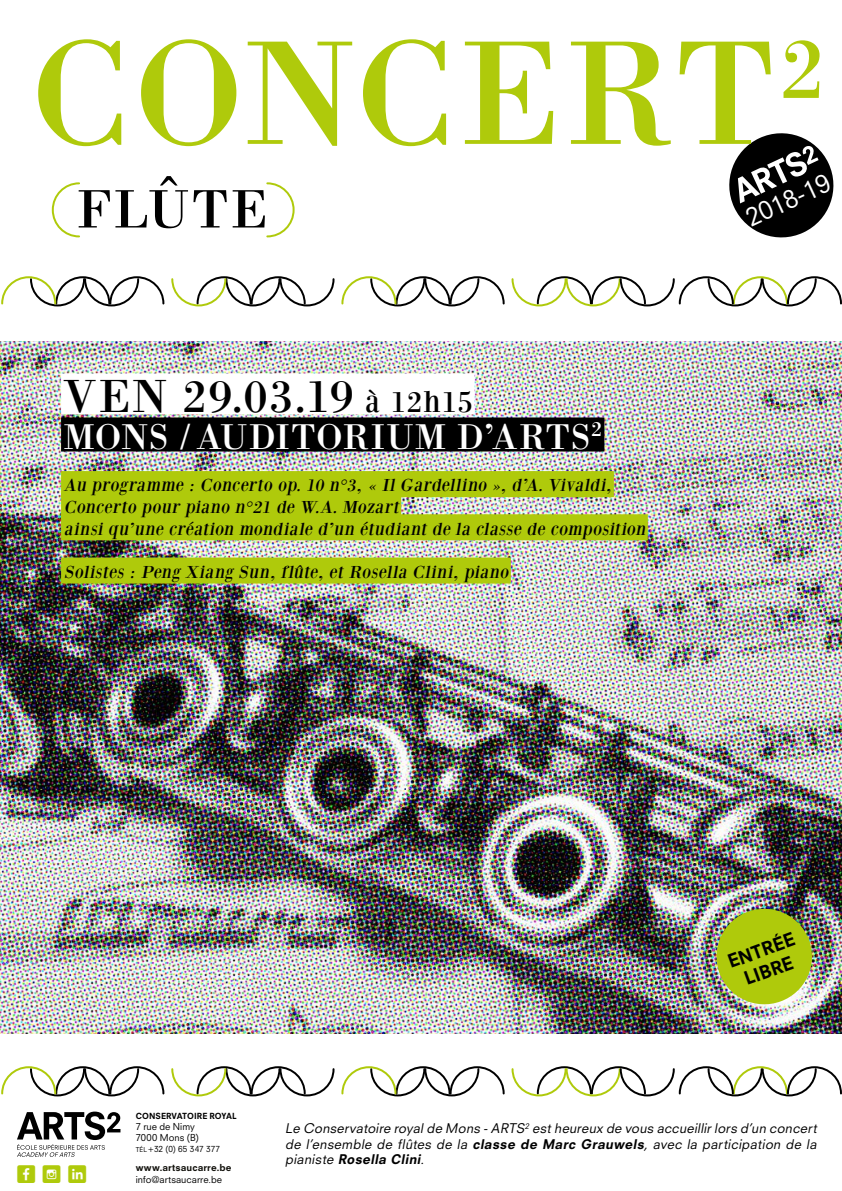
<style>
.page{position:relative;width:842px;height:1191px;background:#fff}
.page>*{position:absolute;margin:0;border:0;box-sizing:border-box;transform-origin:0 0}
.t1{font:153px "Bodoni XT";letter-spacing:.005em;color:#afca0b}
.t2{font:55.9px "Bodoni XT";letter-spacing:.04em;color:#000}
.t3{font:48px "Bodoni XT";letter-spacing:.03em;color:#000}
.t4{font:37px "Bodoni XT";letter-spacing:.01em;color:#fff}
.t5{font:25.8px "Social Shapes";color:#afca0b}
.t6{font:24.6px "Neuzeit SLT Std";color:#fff}
.t7{font:italic 18px "Bodoni XT";color:#000}
.t8{font:800 18px "Neuzeit SLT Std";color:#000}
.t9{font:italic 13px/15.6px "Neuzeit SLT Std";color:#000;text-align:justify}
.t10{font:9.4px "Neuzeit SLT Std";letter-spacing:.005em;color:#000}
.t11{font:800 9.4px "Neuzeit SLT Std";letter-spacing:.01em;color:#12110c}
.t12{font:800 8.2px "Neuzeit SLT Std";letter-spacing:.005em;color:#000}
.t13{font:8.2px "Neuzeit SLT Std";letter-spacing:.02em;color:#000}
.s1{font-size:31px}
.s2{font-size:6.6px}
.s3{font-size:9.4px}
.s4{font-weight:800}
</style>
<div class="page">
<img style="left:0;top:342px;width:842px;height:691px">
<svg style="left:729px;top:133px;width:105px;height:105px"></svg>
<svg style="left:51px;top:182px;width:29px;height:56px"></svg>
<svg style="left:266px;top:182px;width:29px;height:56px"></svg>
<svg style="left:1px;top:276px;width:841px;height:31px"></svg>
<svg style="left:1px;top:1066px;width:841px;height:31px"></svg>
<svg style="left:17px;top:1111px;width:103px;height:45px"></svg>
<img style="left:710px;top:902px;width:108px;height:108px">
<div style="left:61px;top:373px;width:414px;height:41px;background:#fff"></div>
<div style="left:61px;top:417px;width:543px;height:34px;background:#000"></div>
<div style="left:61px;top:471px;width:553px;height:26px;background:#afca0b"></div>
<div style="left:61px;top:493px;width:340px;height:26px;background:#afca0b"></div>
<div style="left:61px;top:514px;width:587px;height:26px;background:#afca0b"></div>
<div style="left:61px;top:557px;width:450px;height:26px;background:#afca0b"></div>
<p class="t1" style="left:30px;top:0;width:797px">CONCERT<sup>2</sup></p>
<p class="t2" style="left:77px;top:175px;width:192px">FLÛTE</p>
<p class="t6" style="left:741px;top:205px;width:92px;rotate:-25deg">2018-19</p>
<p class="t3" style="left:64px;top:366px;width:411px">VEN 29.03.19 <span class="s1">à 12h15</span></p>
<p class="t4" style="left:64px;top:414px;width:540px">MONS / AUDITORIUM D’ARTS<sup>2</sup></p>
<p class="t7" style="left:64px;top:474px;width:553px">Au programme : Concerto op. 10 n°3, « Il Gardellino », d’A. Vivaldi,</p>
<p class="t7" style="left:64px;top:496px;width:340px">Concerto pour piano n°21 de W.A. Mozart</p>
<p class="t7" style="left:64px;top:518px;width:587px">ainsi qu’une création mondiale d’un étudiant de la classe de composition</p>
<p class="t7" style="left:64px;top:561px;width:450px">Solistes : Peng Xiang Sun, flûte, et Rosella Clini, piano</p>
<p class="t8" style="left:725px;top:951px;width:71px;rotate:-20deg">ENTRÉE</p>
<p class="t8" style="left:741px;top:968px;width:52px;rotate:-20deg">LIBRE</p>
<p class="t12" style="left:136px;top:1110px;width:102px">CONSERVATOIRE ROYAL</p>
<p class="t10" style="left:136px;top:1120px;width:61px">7 rue de Nimy</p>
<p class="t10" style="left:136px;top:1132px;width:65px">7000 Mons (B)</p>
<p class="t13" style="left:136px;top:1144px;width:86px"><span class="s2">tél</span> <span class="s3">+</span>32 (0) 65 347 377</p>
<p class="t11" style="left:136px;top:1162px;width:97px">www.artsaucarre.be</p>
<p class="t5" style="left:17px;top:1158px;width:71px">M P S</p>
<p class="t10" style="left:136px;top:1173px;width:88px">info@artsaucarre.be</p>
<p class="t9" style="left:285px;top:1120px;width:536px">Le Conservatoire royalde Mons -ARTS<sup>2</sup> estheureux de vous accueillirlors d’un concert de l’ensemble de flûtes de la <span class="s4">classe de Marc Grauwels</span>, avec la participation de la pianiste <span class="s4">Rosella Clini</span>.</p>
</div>
